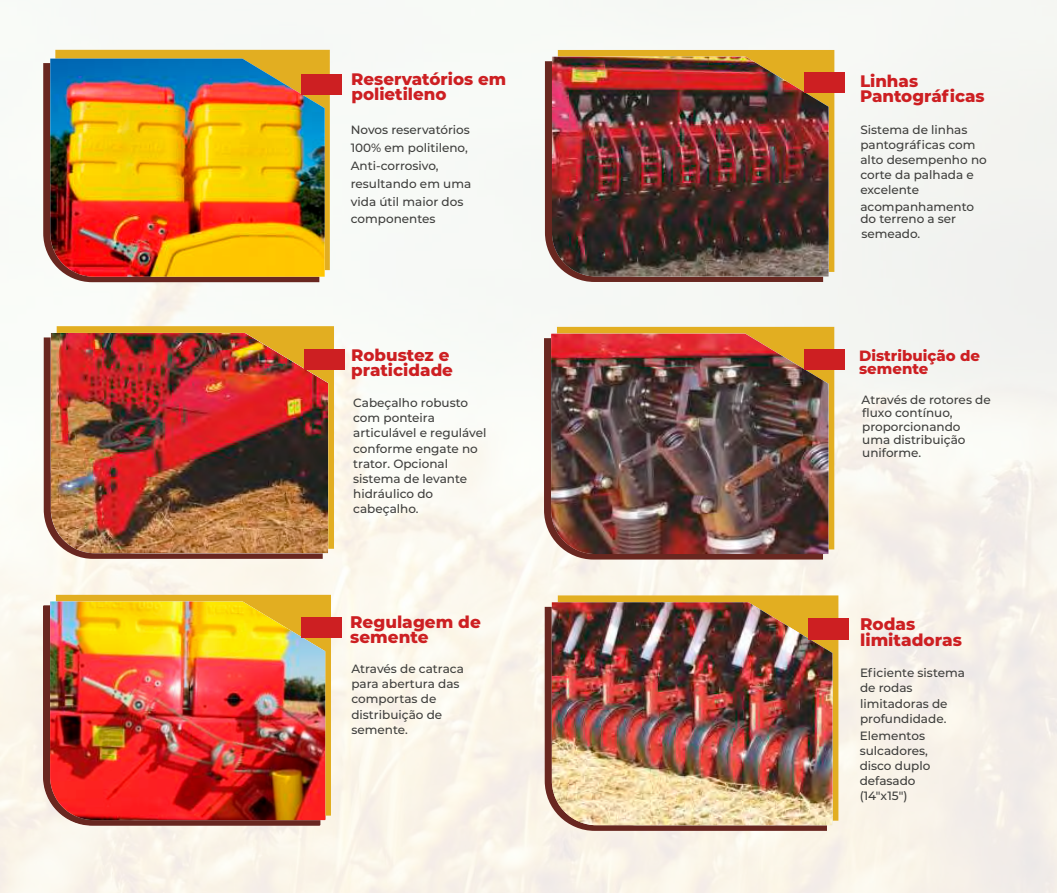
<style>
.page{position:relative;width:1057px;height:893px;background:#fff}
.page>*{position:absolute;margin:0;border:0;box-sizing:border-box;transform-origin:0 0}
.t1{font:800 16.8px/15.1px "Montserrat";color:#cd1f22}
.t2{font:800 16.65px/15px "Montserrat";color:#cd1f22}
.t3{font:800 14.85px/13.5px "Montserrat";color:#cd1f22}
.t4{font:500 12px/15.3px "Montserrat";color:#3e3e3c}
</style>
<div class="page">
<img style="left:0;top:0;width:1056px;height:893px">
<svg style="left:544px;top:338px;width:278px;height:221px;background:#7a4039"></svg>
<svg style="left:556px;top:327px;width:278px;height:222px;background:#e0ac2c"></svg>
<img style="left:551px;top:334px;width:277px;height:220px">
<div style="left:804px;top:349px;width:40px;height:21px;background:#cd1f22"></div>
<svg style="left:544px;top:61px;width:278px;height:221px;background:#86544e"></svg>
<svg style="left:557px;top:50px;width:277px;height:222px;background:#deac2a"></svg>
<img style="left:551px;top:57px;width:277px;height:219px">
<div style="left:804px;top:72px;width:40px;height:21px;background:#cd1f22"></div>
<svg style="left:43px;top:63px;width:276px;height:219px;background:#7d443e"></svg>
<svg style="left:55px;top:50px;width:275px;height:220px;background:#d9ac2c"></svg>
<img style="left:50px;top:59px;width:274px;height:218px">
<div style="left:301px;top:74px;width:40px;height:21px;background:#cd1f22"></div>
<svg style="left:44px;top:337px;width:278px;height:222px;background:#824c45"></svg>
<svg style="left:57px;top:326px;width:277px;height:222px;background:#e2af28"></svg>
<img style="left:51px;top:333px;width:277px;height:220px">
<div style="left:304px;top:349px;width:40px;height:20px;background:#cd1f22"></div>
<svg style="left:544px;top:607px;width:282px;height:223px;background:#865149"></svg>
<svg style="left:557px;top:595px;width:281px;height:225px;background:#e2b02f"></svg>
<img style="left:551px;top:602px;width:281px;height:223px">
<div style="left:808px;top:618px;width:40px;height:21px;background:#cd1f22"></div>
<svg style="left:331px;top:616px;width:11px;height:21px"></svg>
<svg style="left:43px;top:606px;width:276px;height:219px;background:#7c423a"></svg>
<svg style="left:56px;top:594px;width:275px;height:221px;background:#e3b233"></svg>
<img style="left:50px;top:601px;width:275px;height:219px">
<div style="left:301px;top:617px;width:40px;height:20px;background:#cd1f22"></div>
<h2 class="t2" style="left:351px;top:71px;width:156px">Reservatórios em polietileno</h2>
<p class="t4" style="left:350px;top:121px;width:122px;line-height:17.9px">Novos reservatórios<br>100% em politileno,<br>Anti-corrosivo, resultando em uma vida útil maior dos componentes</p>
<h2 class="t2" style="left:351px;top:347px;width:103px">Robustez e praticidade</h2>
<p class="t4" style="left:353px;top:395px;width:135px">Cabeçalho robusto com ponteira articulável e regulável conforme engate no trator. Opcional sistema de levante hidráulico do cabeçalho.</p>
<h2 class="t2" style="left:859px;top:73px;width:126px">Linhas<br>Pantográficas</h2>
<p class="t4" style="left:860px;top:122px;width:128px">Sistema de linhas pantográficas com alto desempenho no corte da palhada e excelente acompanhamento</p>
<p class="t4" style="left:860px;top:210px;width:97px">do terreno a ser semeado.</p>
<p class="t3" style="left:858px;top:348px;width:122px">Distribuição de semente</p>
<p class="t4" style="left:861px;top:393px;width:131px;line-height:13.4px">Através de rotores de fluxo contínuo, proporcionando uma distribuição uniforme.</p>
<h1 class="t1" style="left:350px;top:614px;width:132px">Regulagem de semente</h1>
<h1 class="t1" style="left:859px;top:615px;width:103px;line-height:16px">Rodas limitadoras</h1>
<p class="t4" style="left:351px;top:660px;width:114px">Através de catraca para abertura das comportas de distribuição de semente.</p>
<p class="t4" style="left:859px;top:665px;width:106px">Eficiente sistema de rodas limitadoras de profundidade.</p>
<p class="t4" style="left:859px;top:727px;width:72px">Elementos sulcadores, disco duplo defasado (14"x15")</p>
</div>
